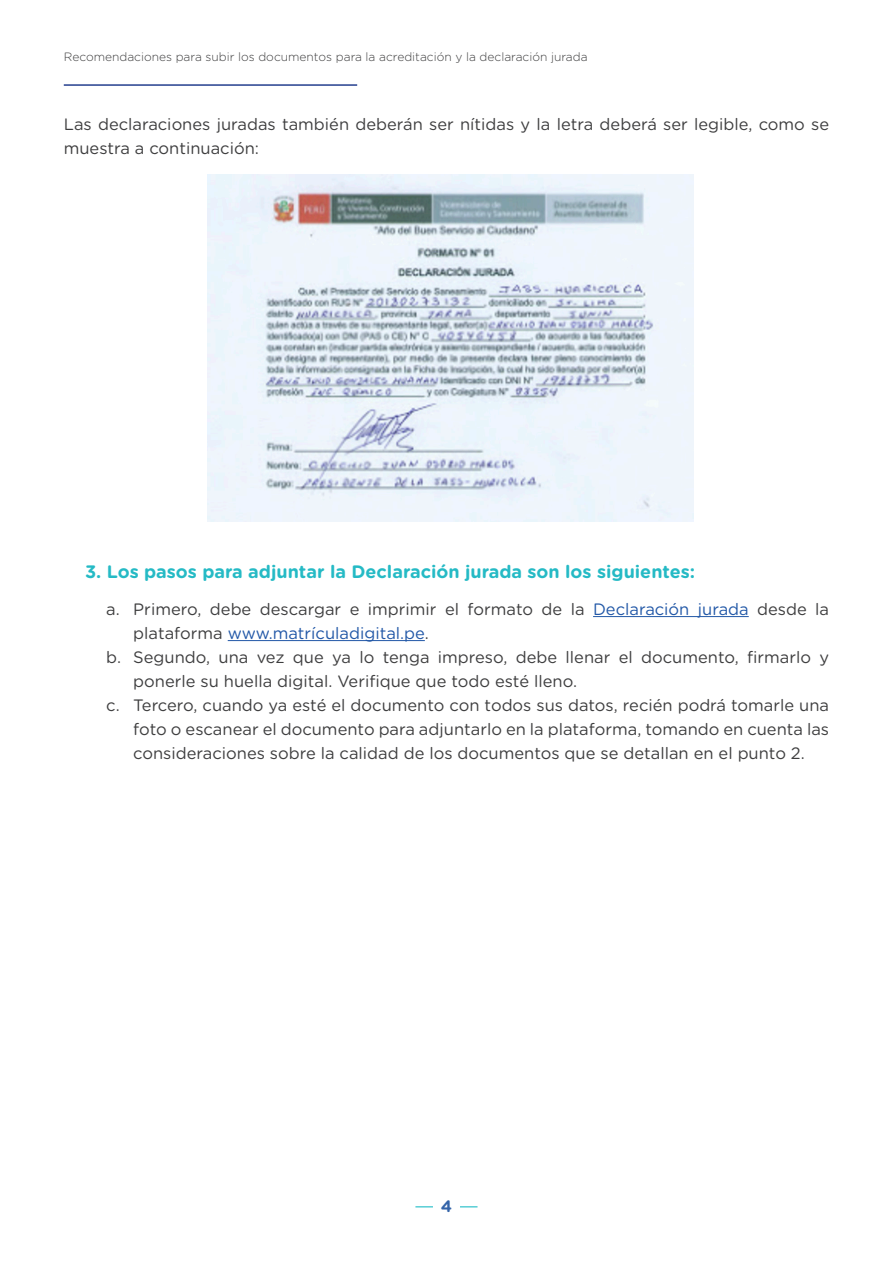
<style>
.page{position:relative;width:893px;height:1263px;background:#fff}
.page>*{position:absolute;margin:0;border:0;box-sizing:border-box;transform-origin:0 0}
.textos{font:700 18px "Gotham Rounded";color:#25bac5}
.textos-2{font:16.5px/24px "Gotham Rounded";color:#3e3e3f}
.t1{font:700 16.5px "Gotham Rounded";color:#3464a9}
.t2{font:300 12px "Gotham Rounded";color:#3e3e3f}
.s1{color:#2258a7}
</style>
<div class="page">
<svg style="left:415px;top:1206px;width:18px;height:1px"></svg>
<svg style="left:460px;top:1206px;width:17px;height:1px"></svg>
<hr style="left:64px;top:84px;width:293px;height:2px;background:#253f8e">
<img style="left:207px;top:174px;width:486px;height:347px">
<hr style="left:593px;top:616px;width:156px;height:1px;background:#2258a7">
<hr style="left:228px;top:640px;width:197px;height:1px;background:#2258a7">
<p class="t2" style="left:64px;top:49px;width:525px">Recomendaciones para subir los documentos para la acreditación y la declaración jurada</p>
<p class="textos-2" style="left:64px;top:112px;width:767px">Las declaraciones juradas también deberán ser nítidas y la letra deberá ser legible, como se muestra a continuación:</p>
<p class="textos" style="left:85px;top:559px;width:612px">3. Los pasos para adjuntar la Declaración jurada son los siguientes:</p>
<p class="textos-2" style="left:133px;top:596px;width:697px;text-indent:-27px">a. Primero, debe descargar e imprimir el formato de la <span class="s1">Declaración jurada</span> desde la plataforma <span class="s1">www.matrículadigital.pe</span>.</p>
<p class="textos-2" style="left:133px;top:644px;width:697px;text-indent:-27px">b. Segundo, una vez que ya lo tenga impreso, debe llenar el documento, firmarlo y ponerle su huella digital. Verifique que todo esté lleno.</p>
<p class="textos-2" style="left:133px;top:692px;width:697px;text-align:justify;text-indent:-27px">c. Tercero, cuando ya esté el documento con todos sus datos, recién podrá tomarle una foto o escanear el documento para adjuntarlo en la plataforma, tomando en cuenta las consideraciones sobre la calidad de los documentos que se detallan en el punto 2.</p>
<p class="t1" style="left:441px;top:1194px;width:13px">4</p>
</div>
